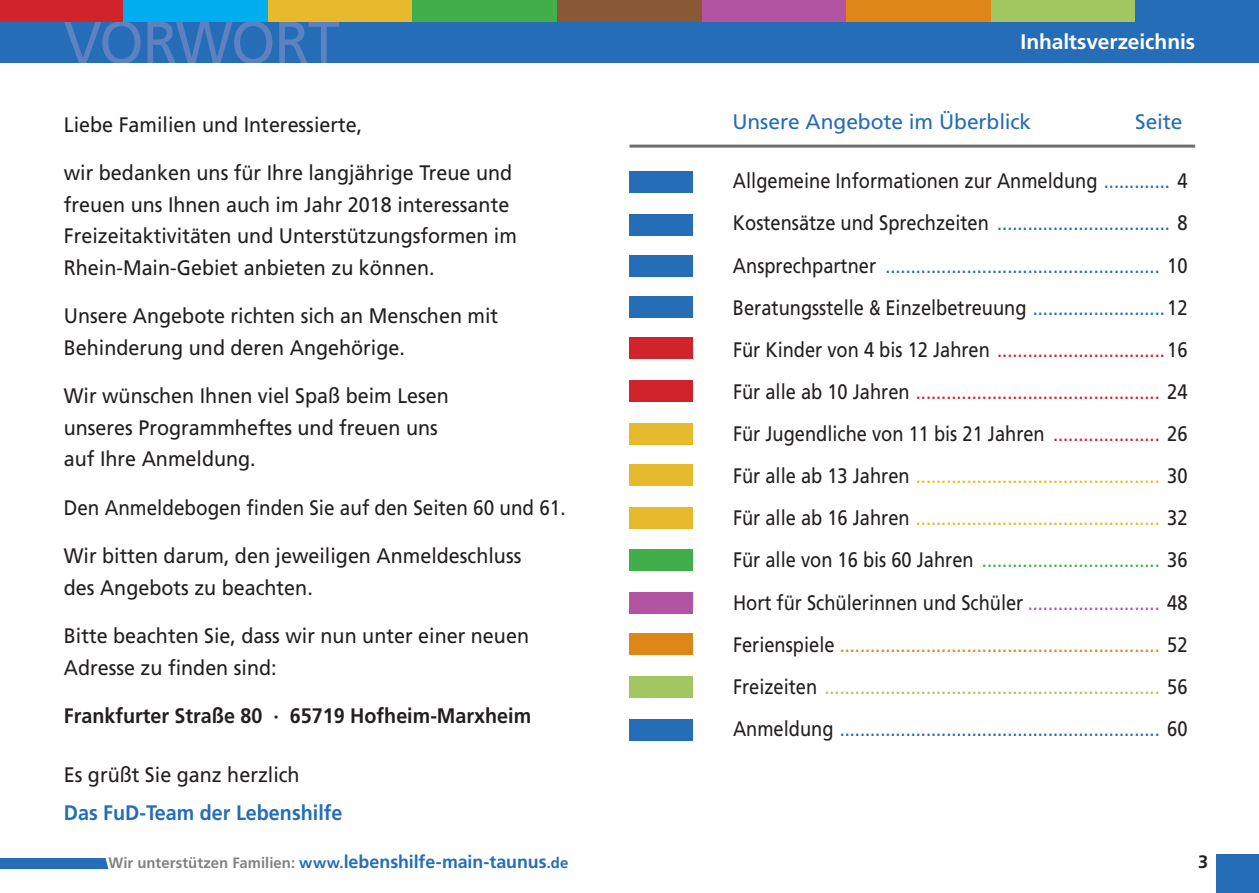
<style>
.page{position:relative;width:1259px;height:893px;background:#fff}
.page>*{position:absolute;margin:0;border:0;box-sizing:border-box;transform-origin:0 0}
.t1{font:60px "Frutiger LT";letter-spacing:-.025em;color:#5e81c1;scale:.95 1}
.t2{font:21px/42.2px "Frutiger LT";color:#231f20;text-align:justify;scale:.87 1}
.t3{font:21px/31.5px "Frutiger LT";color:#231f20;scale:.94 1}
.t4{font:21px "Frutiger LT";color:#231f20;scale:.9 1}
.t5{font:700 21px "Frutiger LT";color:#231f20;scale:.94 1}
.t6{font:21px "Frutiger LT";letter-spacing:-.005em;color:#256db6}
.t7{font:700 21px "Frutiger LT";color:#256db6;scale:.94 1}
.t8{font:700 21px "Frutiger LT";letter-spacing:-.005em;color:#fff}
.t9{font:700 18px "Frutiger LT";color:#231f20}
.t10{font:700 15px "Frutiger LT";letter-spacing:.005em;color:#808285}
.s1{color:#256db6}
.s2{color:#d1232a}
.s3{color:#e7b92d}
.s4{color:#40ae49}
.s5{color:#b254a1}
.s6{color:#df8619}
.s7{color:#a3c760}
.s8{font-size:18px;color:#256db6}
</style>
<div class="page">
<div style="left:0;top:21px;width:1259px;height:43px;background:#256db6"></div>
<div style="left:0;top:858px;width:110px;height:10px;background:#256db6"></div>
<svg style="left:101px;top:858px;width:9px;height:11px"></svg>
<div style="left:1216px;top:855px;width:43px;height:38px;background:#256db6"></div>
<div style="left:629px;top:337px;width:64px;height:22px;background:#d1232a"></div>
<div style="left:629px;top:381px;width:64px;height:21px;background:#d1232a"></div>
<div style="left:629px;top:423px;width:64px;height:21px;background:#e7b92d"></div>
<div style="left:629px;top:633px;width:64px;height:22px;background:#df8619"></div>
<div style="left:629px;top:465px;width:64px;height:21px;background:#e7b92d"></div>
<div style="left:629px;top:507px;width:64px;height:22px;background:#e7b92d"></div>
<div style="left:629px;top:719px;width:64px;height:21px;background:#256db6"></div>
<div style="left:629px;top:592px;width:64px;height:21px;background:#b254a1"></div>
<div style="left:629px;top:549px;width:64px;height:21px;background:#40ae49"></div>
<hr style="left:629px;top:145px;width:566px;height:3px;background:#6c6d70">
<div style="left:0;top:63px;width:1259px;height:11px;background:#fff"></div>
<div style="left:0;top:0;width:123px;height:22px;background:#d1232a"></div>
<div style="left:123px;top:0;width:145px;height:22px;background:#00aeef"></div>
<div style="left:268px;top:0;width:144px;height:22px;background:#e7b92d"></div>
<div style="left:412px;top:0;width:145px;height:22px;background:#40ae49"></div>
<div style="left:557px;top:0;width:145px;height:22px;background:#895936"></div>
<div style="left:702px;top:0;width:144px;height:22px;background:#b254a1"></div>
<div style="left:846px;top:0;width:145px;height:22px;background:#df8619"></div>
<div style="left:991px;top:0;width:144px;height:22px;background:#a3c760"></div>
<div style="left:1135px;top:0;width:124px;height:22px;background:#256db6"></div>
<div style="left:629px;top:677px;width:64px;height:21px;background:#a3c760"></div>
<div style="left:629px;top:171px;width:64px;height:21px;background:#256db6"></div>
<div style="left:629px;top:256px;width:64px;height:21px;background:#256db6"></div>
<div style="left:629px;top:214px;width:64px;height:21px;background:#256db6"></div>
<div style="left:629px;top:297px;width:64px;height:21px;background:#256db6"></div>
<h1 class="t1" style="left:64px;top:7px;width:292px">VORWORT</h1>
<p class="t8" style="left:1020px;top:30px;width:176px">Inhaltsverzeichnis</p>
<p class="t3" style="left:64px;top:109px;width:319px">Liebe Familien und Interessierte,</p>
<p class="t6" style="left:732px;top:110px;width:300px">Unsere Angebote im Überblick</p>
<p class="t6" style="left:1135px;top:110px;width:49px">Seite</p>
<p class="t3" style="left:64px;top:157px;width:483px">wir bedanken uns für Ihre langjährige Treue und freuen uns Ihnen auch im Jahr 2018 interessante Freizeitaktivitäten und Unterstützungsformen im Rhein-Main-Gebiet anbieten zu können.</p>
<p class="t3" style="left:64px;top:300px;width:464px">Unsere Angebote richten sich an Menschen mit<br>Behinderung und deren Angehörige.</p>
<p class="t3" style="left:64px;top:380px;width:411px">Wir wünschen Ihnen viel Spaß beim Lesen unseres Programmheftes und freuen uns auf Ihre Anmeldung.</p>
<p class="t4" style="left:64px;top:495px;width:559px">Den Anmeldebogen finden Sie auf den Seiten 60 und 61.</p>
<p class="t3" style="left:64px;top:540px;width:488px">Wir bitten darum, den jeweiligen Anmeldeschluss des Angebots zu beachten.</p>
<p class="t3" style="left:64px;top:620px;width:496px">Bitte beachten Sie, dass wir nun unter einer neuen<br>Adresse zu finden sind:</p>
<p class="t5" style="left:64px;top:704px;width:499px">Frankfurter Straße 80 · 65719 Hofheim-Marxheim</p>
<p class="t2" style="left:733px;top:160px;width:524px">Allgemeine Informationen zur Anmeldung <span class="s1">.............</span> 4<br>Kostensätze und Sprechzeiten <span class="s1">..................................</span> 8<br>Ansprechpartner <span class="s1">......................................................</span> 10<br>Beratungsstelle &amp; Einzelbetreuung <span class="s1">..........................</span>12<br>Für Kinder von 4 bis 12 Jahren <span class="s2">.................................</span>16<br>Für alle ab 10 Jahren <span class="s2">................................................</span> 24<br>Für Jugendliche von 11 bis 21 Jahren <span class="s2">.....................</span> 26<br>Für alle ab 13 Jahren <span class="s3">................................................</span> 30<br>Für alle ab 16 Jahren <span class="s3">................................................</span> 32<br>Für alle von 16 bis 60 Jahren <span class="s4">...................................</span> 36<br>Hort für Schülerinnen und Schüler <span class="s5">..........................</span> 48<br>Ferienspiele <span class="s6">...............................................................</span> 52<br>Freizeiten <span class="s7">..................................................................</span> 56<br>Anmeldung <span class="s1">...............................................................</span> 60</p>
<p class="t3" style="left:64px;top:759px;width:252px">Es grüßt Sie ganz herzlich</p>
<p class="t7" style="left:64px;top:800px;width:298px">Das FuD-Team der Lebenshilfe</p>
<p class="t10" style="left:108px;top:854px;width:461px">Wir unterstützen Familien: <span class="s1">www.</span><span class="s8">lebenshilfe-main-taunus</span><span class="s1">.de</span></p>
<p class="t9" style="left:1198px;top:851px;width:12px">3</p>
</div>
